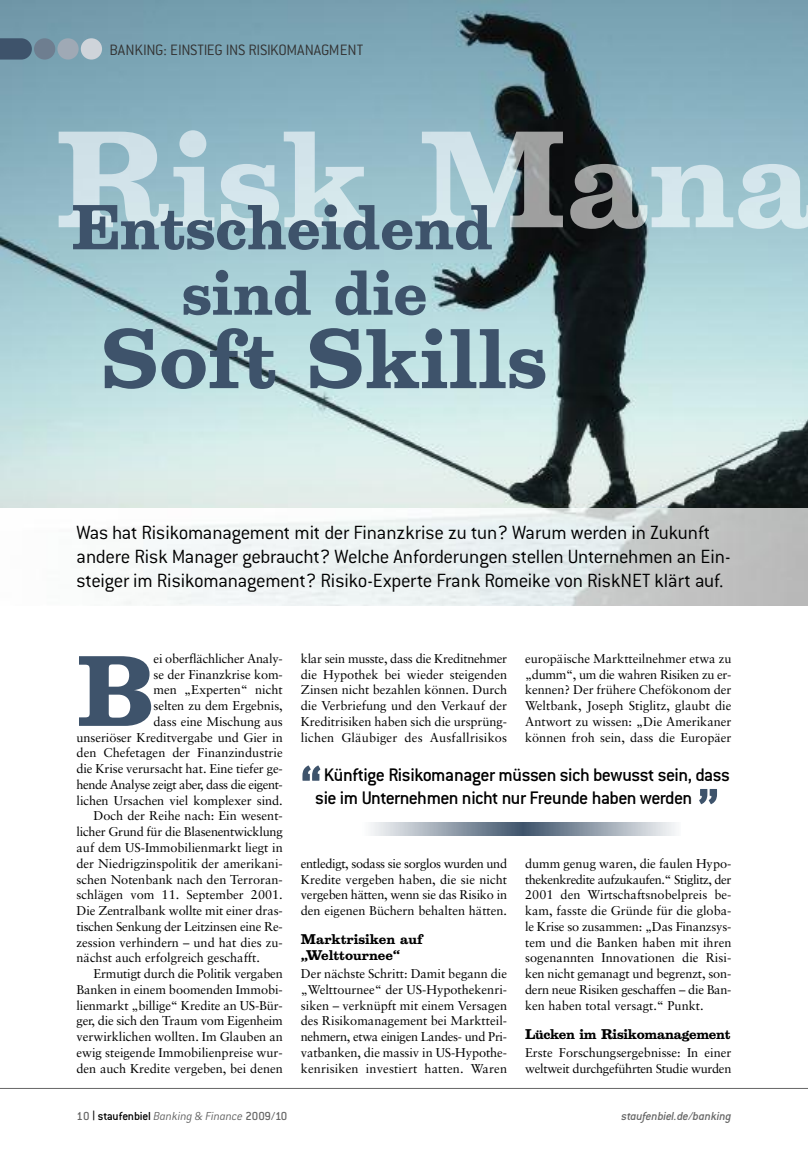
<style>
.page{position:relative;width:808px;height:1149px;background:#fff}
.page>*{position:absolute;margin:0;border:0;box-sizing:border-box;transform-origin:0 0}
.t1{font:700 90.45px "Belizio";color:#3e536b}
.t2{font:700 76.5px "Belizio";color:#3e536b}
.t3{font:700 57.45px/65.4px "Belizio";color:#3e536b}
.t4{font:300 21px/24px "Conduit ITC";letter-spacing:-.015em;color:#000}
.t5{font:500 19.95px/23.4px "Conduit ITC";letter-spacing:-.03em;color:#000}
.t6{font:300 16.5px "Conduit ITC";letter-spacing:-.015em;color:#333}
.t7{font:12.75px/15.8px "Sabon";color:#000;text-align:justify}
.t8{font:12.75px "Sabon";letter-spacing:-.02em;color:#000}
.t9{font:12.75px/15.8px "Sabon";letter-spacing:-.025em;color:#000}
.t10{font:italic 300 12.75px "Conduit ITC";color:#666}
.t11{font:12.75px "Sabon";letter-spacing:-.035em;color:#000}
.t12{font:700 12.75px/15.8px "Belizio";color:#000}
.t13{font:700 12.75px "Belizio";letter-spacing:-.02em;color:#000}
.t14{font:italic 500 12.75px "Conduit ITC";letter-spacing:-.01em;color:#666}
.s1{font-weight:500;font-style:normal}
.s2{font-family:"Helvetica";font-weight:400;font-style:normal;color:#000}
.s3{font-weight:500;font-style:normal;color:#000}
</style>
<div class="page">
<img style="left:0;top:0;width:808px;height:508px">
<hr style="left:0;top:1087px;width:808px;height:1px;background:#666">
<div style="left:34px;top:38px;width:21px;height:22px;background:#6e7e90;border-radius:50%"></div>
<svg style="left:0;top:38px;width:32px;height:22px"></svg>
<div style="left:57px;top:38px;width:22px;height:22px;background:#9fa9b5;border-radius:50%"></div>
<div style="left:81px;top:38px;width:21px;height:22px;background:#cfd4da;border-radius:50%"></div>
<img style="left:59px;top:130px;width:749px;height:99px">
<svg style="left:302px;top:765px;width:18px;height:15px"></svg>
<svg style="left:699px;top:789px;width:18px;height:14px"></svg>
<svg style="left:370px;top:822px;width:306px;height:13px;background:#99a4b1"></svg>
<p class="t6" style="left:110px;top:45px;width:255px">BANKING: EINSTIEG INS RISIKOMANAGMENT</p>
<h3 class="t3" style="left:182px;top:197px;width:313px;text-indent:-110px">Entscheidend sind die</h3>
<h2 class="t2" style="left:101px;top:317px;width:448px">Soft Skills</h2>
<p class="t4" style="left:77px;top:522px;width:655px">Was hat Risikomanagement mit der Finanzkrise zu tun? Warum werden in Zukunft andere Risk Manager gebraucht? Welche Anforderungen stellen Unternehmen an Ein&shy;steiger im Risikomanagement? Risiko-Experte Frank Romeike von RiskNET klärt auf.</p>
<h1 class="t1" style="left:77px;top:641px;width:79px">B</h1>
<p class="t7" style="left:154px;top:651px;width:131px">ei oberflächlicher Analy-</p>
<p class="t7" style="left:154px;top:667px;width:131px">se der Finanzkrise kom-</p>
<p class="t7" style="left:154px;top:682px;width:131px">men „Experten“ nicht</p>
<p class="t7" style="left:154px;top:698px;width:131px">selten zu dem Ergebnis,</p>
<p class="t7" style="left:154px;top:714px;width:131px">dass eine Mischung aus</p>
<p class="t7" style="left:77px;top:730px;width:208px">unseriöser Kreditvergabe und Gier in</p>
<p class="t7" style="left:77px;top:745px;width:208px">den Chefetagen der Finanzindustrie</p>
<p class="t7" style="left:77px;top:761px;width:208px">die Krise verursacht hat. Eine tiefer ge-</p>
<p class="t11" style="left:77px;top:779px;width:208px">hende Analyse zeigt aber, dass die eigent-</p>
<p class="t7" style="left:77px;top:793px;width:208px">lichen Ursachen viel komplexer sind.</p>
<p class="t7" style="left:94px;top:808px;width:191px">Doch der Reihe nach: Ein wesent-</p>
<p class="t8" style="left:77px;top:826px;width:208px">licher Grund für die Blasenentwicklung</p>
<p class="t7" style="left:77px;top:840px;width:208px">auf dem US-Immobilienmarkt liegt in</p>
<p class="t7" style="left:77px;top:856px;width:208px">der Niedrigzinspolitik der amerikani-</p>
<p class="t7" style="left:77px;top:871px;width:208px">schen Notenbank nach den Terroran-</p>
<p class="t7" style="left:77px;top:887px;width:208px">schlägen vom 11. September 2001.</p>
<p class="t7" style="left:77px;top:903px;width:208px">Die Zentralbank wollte mit einer dras-</p>
<p class="t8" style="left:77px;top:920px;width:208px">tischen Senkung der Leitzinsen eine Re-</p>
<p class="t7" style="left:77px;top:934px;width:208px">zession verhindern – und hat dies zu-</p>
<p class="t7" style="left:77px;top:950px;width:185px">nächst auch erfolgreich geschafft.</p>
<p class="t7" style="left:94px;top:966px;width:191px">Ermutigt durch die Politik vergaben</p>
<p class="t7" style="left:77px;top:982px;width:208px">Banken in einem boomenden Immobi-</p>
<p class="t7" style="left:77px;top:997px;width:208px">lienmarkt „billige“ Kredite an US-Bür-</p>
<p class="t7" style="left:77px;top:1013px;width:208px">ger, die sich den Traum vom Eigenheim</p>
<p class="t7" style="left:77px;top:1029px;width:208px">verwirklichen wollten. Im Glauben an</p>
<p class="t7" style="left:77px;top:1045px;width:208px">ewig steigende Immobilienpreise wur-</p>
<p class="t7" style="left:77px;top:1060px;width:208px">den auch Kredite vergeben, bei denen</p>
<p class="t7" style="left:301px;top:651px;width:208px">klar sein musste, dass die Kreditnehmer die Hypothek bei wieder steigenden Zinsen nicht bezahlen können. Durch die Verbriefung und den Verkauf der Kreditrisiken haben sich die ursprüng&shy;lichen Gläubiger des Ausfallrisikos</p>
<p class="t7" style="left:525px;top:651px;width:208px">europäische Marktteilnehmer etwa zu „dumm“, um die wahren Risiken zu er&shy;kennen? Der frühere Chefökonom der Weltbank, Joseph Stiglitz, glaubt die Antwort zu wissen: „Die Amerikaner können froh sein, dass die Europäer</p>
<h3 class="t5" style="left:315px;top:764px;width:416px;text-indent:8px">Künftige Risikomanager müssen sich bewusst sein, dass sie im Unternehmen nicht nur Freunde haben werden</h3>
<p class="t7" style="left:301px;top:856px;width:208px">entledigt, sodass sie sorglos wurden und Kredite vergeben haben, die sie nicht vergeben hätten, wenn sie das Risiko in den eigenen Büchern behalten hätten.</p>
<p class="t12" style="left:301px;top:931px;width:123px">Marktrisiken auf „Welttournee“</p>
<p class="t7" style="left:301px;top:966px;width:208px">Der nächste Schritt: Damit begann die „Welttournee“ der US-Hypothekenri&shy;siken – verknüpft mit einem Versagen des Risikomanagement bei Marktteil&shy;nehmern, etwa einigen Landes- und Pri&shy;vatbanken, die massiv in US-Hypothe&shy;kenrisiken investiert hatten. Waren</p>
<p class="t7" style="left:525px;top:856px;width:208px">dumm genug waren, die faulen Hypo&shy;thekenkredite aufzukaufen.“ Stiglitz, der 2001 den Wirtschaftsnobelpreis be&shy;kam, fasste die Gründe für die globa&shy;le Krise so zusammen: „Das Finanzsys&shy;tem und die Banken haben mit ihren sogenannten Innovationen die Risi&shy;ken nicht gemanagt und begrenzt, son&shy;dern neue Risiken geschaffen – die Ban&shy;ken haben total versagt.“ Punkt.</p>
<p class="t13" style="left:525px;top:1026px;width:207px">Lücken im Risikomanagement</p>
<p class="t9" style="left:525px;top:1045px;width:208px">Erste Forschungsergebnisse: In einer weltweit durchgeführten Studie wurden</p>
<p class="t10" style="left:77px;top:1111px;width:212px"><span class="s1">10</span> <span class="s2">|</span> <span class="s3">staufenbiel</span> Banking &amp; Finance <span class="s1">2009/10</span></p>
<p class="t14" style="left:621px;top:1111px;width:111px">staufenbiel.de/banking</p>
</div>
